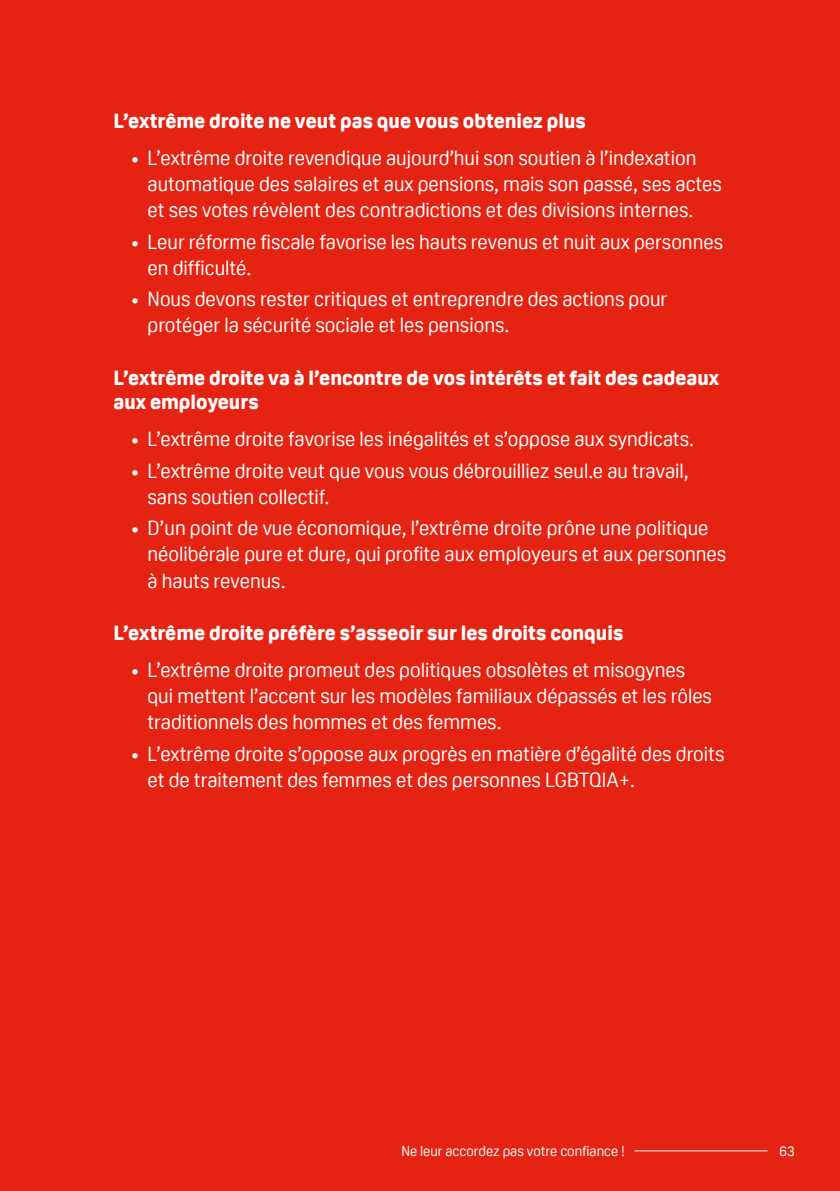
<style>
.page{position:relative;width:840px;height:1191px;background:#fff}
.page>*{position:absolute;margin:0;border:0;box-sizing:border-box;transform-origin:0 0}
.t1{font:20px/26px "Oscine";color:#fff}
.t2{font:800 20px/24px "Oscine";color:#fff}
.t3{font:14px "Oscine";color:#fff}
</style>
<div class="page">
<div style="left:0;top:0;width:839px;height:1191px;background:#e42313"></div>
<hr style="left:634px;top:1150px;width:133px;height:1px;background:#fff">
<p class="t2" style="left:113px;top:109px;width:473px">L’extrême droite ne veut pas que vous obteniez plus</p>
<p class="t1" style="left:147px;top:145px;width:575px;text-indent:-17px">• L’extrême droite revendique aujourd’hui son soutien à l’indexation automatique des salaires et aux pensions, mais son passé, ses actes et ses votes révèlent des contradictions et des divisions internes.</p>
<p class="t1" style="left:147px;top:229px;width:576px;text-indent:-17px">• Leur réforme fiscale favorise les hauts revenus et nuit aux personnes en difficulté.</p>
<p class="t1" style="left:147px;top:286px;width:521px;text-indent:-17px">• Nous devons rester critiques et entreprendre des actions pour protéger la sécurité sociale et les pensions.</p>
<p class="t2" style="left:113px;top:366px;width:607px">L’extrême droite va à l’encontre de vos intérêts et fait des cadeaux aux employeurs</p>
<p class="t1" style="left:130px;top:426px;width:564px">• L’extrême droite favorise les inégalités et s’oppose aux syndicats.</p>
<p class="t1" style="left:147px;top:458px;width:542px;text-indent:-17px">• L’extrême droite veut que vous vous débrouilliez seul.e au travail, sans soutien collectif.</p>
<p class="t1" style="left:147px;top:515px;width:580px;text-indent:-17px">• D’un point de vue économique, l’extrême droite prône une politique néolibérale pure et dure, qui profite aux employeurs et aux personnes à hauts revenus.</p>
<p class="t2" style="left:113px;top:621px;width:511px">L’extrême droite préfère s’asseoir sur les droits conquis</p>
<p class="t1" style="left:147px;top:657px;width:565px;text-indent:-17px">• L’extrême droite promeut des politiques obsolètes et misogynes qui mettent l’accent sur les modèles familiaux dépassés et les rôles traditionnels des hommes et des femmes.</p>
<p class="t1" style="left:147px;top:741px;width:578px;text-indent:-17px">• L’extrême droite s’oppose aux progrès en matière d’égalité des droits et de traitement des femmes et des personnes LGBTQIA+.</p>
<p class="t3" style="left:401px;top:1143px;width:225px">Ne leur accordez pas votre confiance !</p>
<p class="t3" style="left:779px;top:1143px;width:16px">63</p>
</div>
